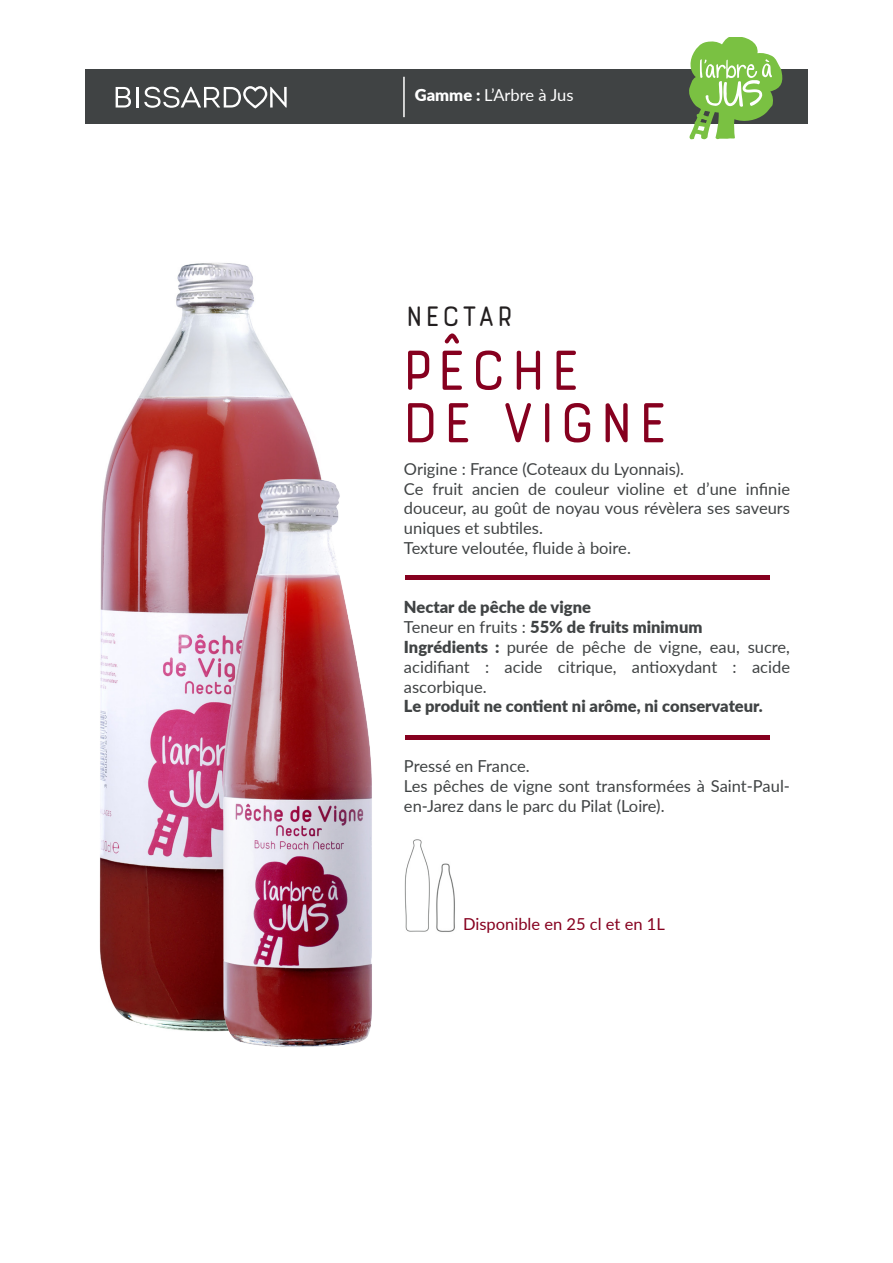
<style>
.page{position:relative;width:893px;height:1263px;background:#fff}
.page>*{position:absolute;margin:0;border:0;box-sizing:border-box;transform-origin:0 0}
.t1{font:700 65.1px/52.5px "Bourton Line";color:#86001f}
.t2{font:700 32.55px "Bourton Line";color:#231f20}
.t3{font:16.5px/19.8px "Lato";color:#404344}
.t4{font:900 16.5px "Lato";color:#404344}
.t5{font:16.5px "Lato";color:#86001f}
.t6{font:16.5px "Lato";color:#fff}
.s1{font-weight:900}
</style>
<div class="page">
<div style="left:85px;top:70px;width:723px;height:54px;background:#404344"></div>
<img style="left:99px;top:263px;width:219px;height:768px">
<hr style="left:405px;top:575px;width:364px;height:4px;background:#86001f">
<hr style="left:405px;top:735px;width:364px;height:4px;background:#86001f">
<svg style="left:116px;top:87px;width:15px;height:21px"></svg>
<svg style="left:144px;top:86px;width:143px;height:22px"></svg>
<hr style="left:136px;top:87px;width:3px;height:21px;background:#fff">
<img style="left:404px;top:839px;width:26px;height:93px">
<img style="left:436px;top:863px;width:19px;height:69px">
<svg style="left:688px;top:37px;width:96px;height:103px"></svg>
<hr style="left:403px;top:77px;width:2px;height:40px;background:#fff">
<img style="left:199px;top:463px;width:173px;height:584px">
<p class="t6" style="left:415px;top:84px;width:160px"><span class="s1">Gamme :</span> L’Arbre à Jus</p>
<h2 class="t2" style="left:405px;top:296px;width:111px">NECTAR</h2>
<h1 class="t1" style="left:400px;top:345px;width:272px">PÊCHE<br>DE VIGNE</h1>
<p class="t3" style="left:404px;top:458px;width:388px">Origine : France (Coteaux du Lyonnais).<br>Ce fruit ancien de couleur violine et d’une infinie douceur, au goût de noyau vous révèlera ses saveurs uniques et subtiles.<br>Texture veloutée, fluide à boire.</p>
<p class="t3" style="left:404px;top:597px;width:388px"><span class="s1">Nectar de pêche de vigne<br></span>Teneur en fruits : <span class="s1">55% de fruits minimum Ingrédients :</span> purée de pêche de vigne, eau, sucre, acidifiant : acide citrique, antioxydant : acide ascorbique.</p>
<p class="t4" style="left:404px;top:694px;width:360px">Le produit ne contient ni arôme, ni conservateur.</p>
<p class="t3" style="left:404px;top:755px;width:388px">Pressé en France.<br>Les pêches de vigne sont transformées à Saint-Paul&shy;en-Jarez dans le parc du Pilat (Loire).</p>
<p class="t5" style="left:463px;top:912px;width:203px">Disponible en 25 cl et en 1L</p>
</div>
